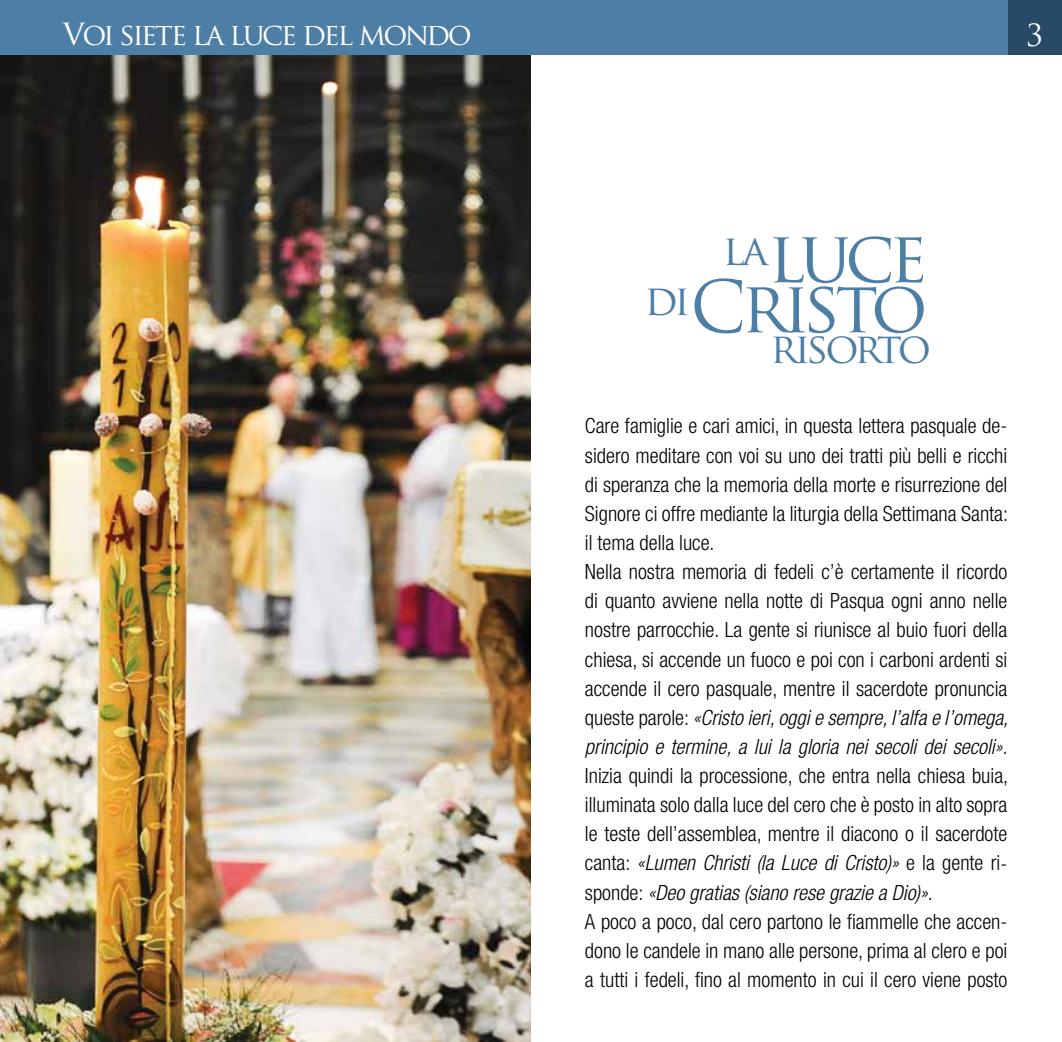
<style>
.page{position:relative;width:1062px;height:1042px;background:#fff}
.page>*{position:absolute;margin:0;border:0;box-sizing:border-box;transform-origin:0 0}
.t1{font:70.17px "Trajan Pro";letter-spacing:-.08em;color:#4d7ea6}
.t2{font:41.12px "Trajan Pro";letter-spacing:-.09em;color:#4d7ea6}
.t3{font:29.75px "Trajan Pro";letter-spacing:-.085em;color:#fff}
.t4{font:300 condensed 21px/29.1px "Helvetica Neue LT Std";color:#000}
.s1{font-style:italic}
</style>
<div class="page">
<div style="left:1007px;top:0;width:55px;height:55px;background:#284a64"></div>
<img style="left:0;top:55px;width:531px;height:987px">
<div style="left:0;top:0;width:1007px;height:55px;background:#4d7ea6"></div>
<h3 class="t3" style="left:63px;top:15px;width:410px">Voi siete la luce del mondo</h3>
<h3 class="t3" style="left:1026px;top:16px;width:18px">3</h3>
<h1 class="t1" style="left:723px;top:212px;width:206px"><sup>la</sup>luce</h1>
<h1 class="t1" style="left:644px;top:262px;width:285px"><sup>di</sup>Cristo</h1>
<h2 class="t2" style="left:770px;top:322px;width:162px">risorto</h2>
<p class="t4" style="left:585px;top:411px;width:425px">Care famiglie e cari amici, in questa lettera pasquale de&shy;sidero meditare con voi su uno dei tratti più belli e ricchi di speranza che la memoria della morte e risurrezione del Signore ci offre mediante la liturgia della Settimana Santa: il tema della luce.<br>Nella nostra memoria di fedeli c’è certamente il ricordo di quanto avviene nella notte di Pasqua ogni anno nelle nostre parrocchie. La gente si riunisce al buio fuori della chiesa, si accende un fuoco e poi con i carboni ardenti si accende il cero pasquale, mentre il sacerdote pronuncia queste parole: <span class="s1">«Cristo ieri, oggi e sempre, l’alfa e l’omega, principio e termine, a lui la gloria nei secoli dei secoli».</span></p>
<p class="t4" style="left:585px;top:761px;width:425px">Inizia quindi la processione, che entra nella chiesa buia, illuminata solo dalla luce del cero che è posto in alto sopra le teste dell’assemblea, mentre il diacono o il sacerdote canta: <span class="s1">«Lumen Christi (la Luce di Cristo)»</span> e la gente ri&shy;sponde: <span class="s1">«Deo gratias (siano rese grazie a Dio)»</span>.<br>A poco a poco, dal cero partono le fiammelle che accen&shy;dono le candele in mano alle persone, prima al clero e poi a tutti i fedeli, fino al momento in cui il cero viene posto</p>
</div>
